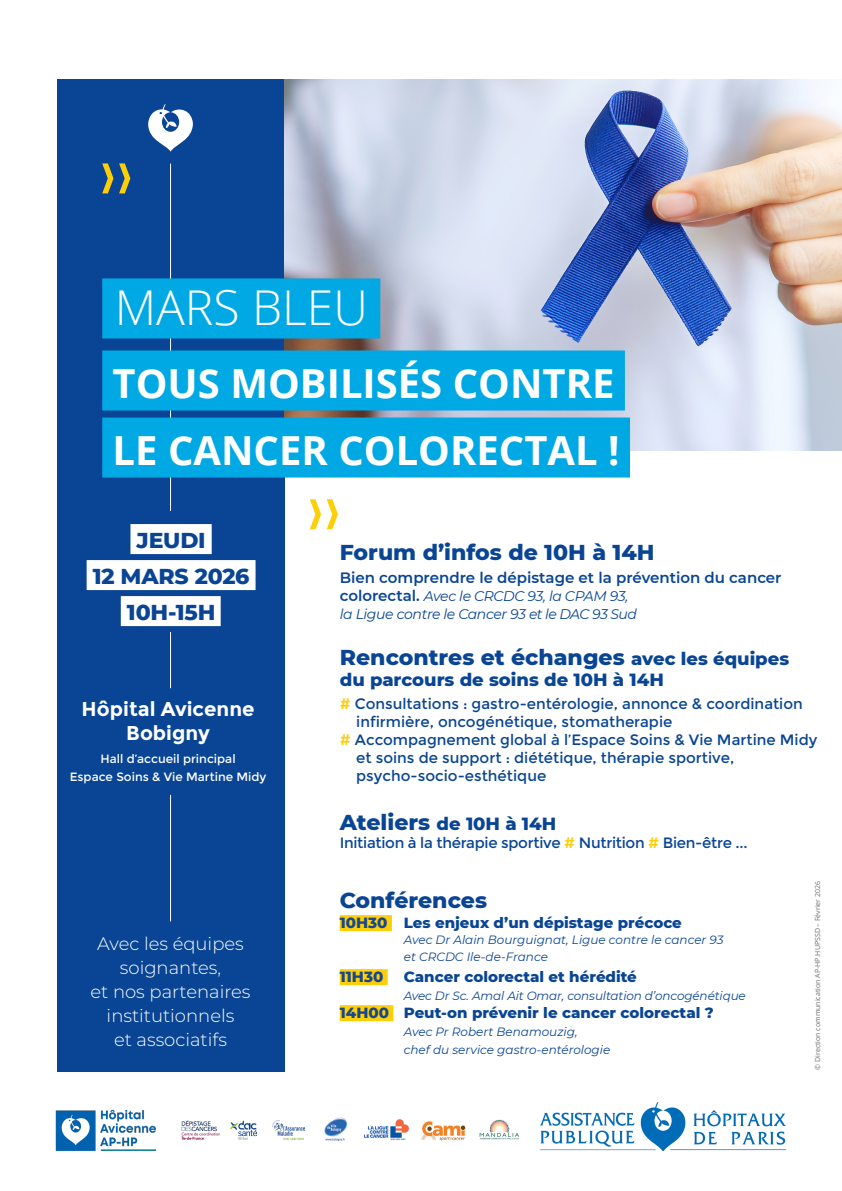
<style>
.page{position:relative;width:842px;height:1191px;background:#fff}
.page>*{position:absolute;margin:0;border:0;box-sizing:border-box;transform-origin:0 0}
.t1{font:300 48px "Open Sans";color:#fff}
.t2{font:700 40px "Open Sans";color:#fff}
.t3{font:800 22px "Montserrat";color:#094594}
.t4{font:700 20px "Montserrat";color:#fff}
.t5{font:300 18px/24px "Montserrat";color:#fff;text-align:center}
.t6{font:800 18px "Montserrat";color:#094594}
.t7{font:15px/18px "Montserrat";color:#094594}
.t8{font:800 15px "Montserrat";color:#094594}
.t9{font:15px "Montserrat";letter-spacing:-.02em;color:#094594}
.t10{font:600 15px "Montserrat";color:#094594}
.t11{font:800 15px "Montserrat";color:#16488f}
.t12{font:italic 14px "Montserrat";letter-spacing:-.025em;color:#094594}
.t13{font:italic 12px "Montserrat";color:#094594}
.t14{font:12px "Montserrat";color:#fff}
.t15{font:7px "Open Sans";color:#6c6d70}
.s1{font-weight:600;font-style:normal;font-size:15px}
.s2{font-size:18px}
.s3{color:#fece08}
.s4{font-size:22px}
.s5{color:#16488f}
</style>
<div class="page">
<div style="left:57px;top:79px;width:227px;height:992px;background:#094594"></div>
<img style="left:284px;top:79px;width:558px;height:372px">
<div style="left:130px;top:524px;width:82px;height:30px;background:#fff"></div>
<div style="left:87px;top:560px;width:169px;height:30px;background:#fff"></div>
<div style="left:121px;top:596px;width:100px;height:30px;background:#fff"></div>
<hr style="left:170px;top:164px;width:1px;height:346px;background:#fff">
<hr style="left:170px;top:795px;width:1px;height:126px;background:#fff">
<hr style="left:170px;top:632px;width:1px;height:56px;background:#fff">
<svg style="left:148px;top:104px;width:45px;height:48px"></svg>
<img style="left:181px;top:1120px;width:39px;height:20px">
<img style="left:230px;top:1120px;width:27px;height:20px">
<img style="left:421px;top:1121px;width:45px;height:20px">
<img style="left:364px;top:1119px;width:45px;height:21px">
<img style="left:479px;top:1119px;width:40px;height:21px">
<img style="left:324px;top:1117px;width:24px;height:23px">
<img style="left:273px;top:1120px;width:32px;height:20px">
<img style="left:541px;top:1103px;width:244px;height:47px">
<img style="left:56px;top:1109px;width:101px;height:42px">
<svg style="left:310px;top:499px;width:28px;height:30px"></svg>
<div style="left:340px;top:915px;width:52px;height:16px;background:#fece08"></div>
<div style="left:340px;top:969px;width:48px;height:16px;background:#fece08"></div>
<div style="left:340px;top:1005px;width:53px;height:16px;background:#fece08"></div>
<svg style="left:102px;top:163px;width:28px;height:30px"></svg>
<div style="left:102px;top:278px;width:278px;height:60px;background:#00a8e4"></div>
<div style="left:102px;top:350px;width:523px;height:60px;background:#00a8e4"></div>
<div style="left:102px;top:417px;width:528px;height:60px;background:#00a8e4"></div>
<p class="t1" style="left:115px;top:275px;width:255px">MARS BLEU</p>
<p class="t2" style="left:113px;top:355px;width:503px">TOUS MOBILISÉS CONTRE</p>
<p class="t2" style="left:113px;top:422px;width:508px">LE CANCER COLORECTAL !</p>
<p class="t3" style="left:137px;top:523px;width:71px">JEUDI</p>
<p class="t3" style="left:93px;top:559px;width:158px">12 MARS 2026</p>
<p class="t3" style="left:127px;top:595px;width:90px">10H-15H</p>
<p class="t4" style="left:82px;top:696px;width:174px">Hôpital Avicenne</p>
<p class="t4" style="left:126px;top:720px;width:85px">Bobigny</p>
<p class="t14" style="left:101px;top:751px;width:137px">Hall d’accueil principal</p>
<p class="t14" style="left:70px;top:769px;width:198px">Espace Soins &amp; Vie Martine Midy</p>
<p class="t5" style="left:97px;top:930px;width:148px">Avec les équipes soignantes,</p>
<p class="t5" style="left:90px;top:978px;width:162px">et nos partenaires institutionnels</p>
<p class="t5" style="left:114px;top:1026px;width:114px">et associatifs</p>
<p class="t3" style="left:340px;top:535px;width:316px">Forum d’infos de 10H à 14H</p>
<p class="t10" style="left:340px;top:566px;width:443px">Bien comprendre le dépistage et la prévention du cancer</p>
<p class="t12" style="left:340px;top:586px;width:290px"><span class="s1">colorectal.</span> Avec le CRCDC 93, la CPAM 93,</p>
<p class="t12" style="left:340px;top:604px;width:299px">la Ligue contre le Cancer 93 et le DAC 93 Sud</p>
<p class="t3" style="left:340px;top:640px;width:451px">Rencontres et échanges <span class="s2">avec les équipes</span></p>
<p class="t6" style="left:340px;top:666px;width:326px">du parcours de soins de 10H à 14H</p>
<p class="t7" style="left:356px;top:694px;width:448px;text-indent:-16px"><span class="s3">#</span> Consultations : gastro-entérologie, annonce &amp; coordination infirmière, oncogénétique, stomatherapie</p>
<p class="t7" style="left:340px;top:730px;width:479px"><span class="s3">#</span> Accompagnement global à l’Espace Soins &amp; Vie Martine Midy</p>
<p class="t7" style="left:356px;top:748px;width:380px">et soins de support : diététique, thérapie sportive,</p>
<p class="t7" style="left:356px;top:766px;width:192px">psycho-socio-esthétique</p>
<p class="t6" style="left:340px;top:810px;width:218px"><span class="s4">Ateliers</span> de 10H à 14H</p>
<p class="t9" style="left:340px;top:833px;width:409px">Initiation à la thérapie sportive <span class="s3">#</span> Nutrition <span class="s3">#</span> Bien-être ...</p>
<p class="t3" style="left:340px;top:883px;width:149px">Conférences</p>
<p class="t8" style="left:340px;top:911px;width:344px"><span class="s5">10H30</span> Les enjeux d’un dépistage précoce</p>
<p class="t13" style="left:404px;top:931px;width:321px">Avec Dr Alain Bourguignat, Ligue contre le cancer 93</p>
<p class="t13" style="left:404px;top:948px;width:146px">et CRCDC Ile-de-France</p>
<p class="t11" style="left:340px;top:965px;width:45px">11H30</p>
<p class="t8" style="left:404px;top:965px;width:235px">Cancer colorectal et hérédité</p>
<p class="t13" style="left:404px;top:987px;width:344px">Avec Dr Sc. Amal Ait Omar, consultation d’oncogénétique</p>
<p class="t8" style="left:340px;top:1001px;width:375px"><span class="s5">14H00</span> Peut-on prévenir le cancer colorectal ?</p>
<p class="t13" style="left:404px;top:1023px;width:175px">Avec Pr Robert Benamouzig,</p>
<p class="t13" style="left:404px;top:1041px;width:208px">chef du service gastro-entérologie</p>
<p class="t15" style="left:813px;top:1069px;width:190px;rotate:-90deg">© Direction communication AP-HP.HUPSSD – Février 2026</p>
</div>
